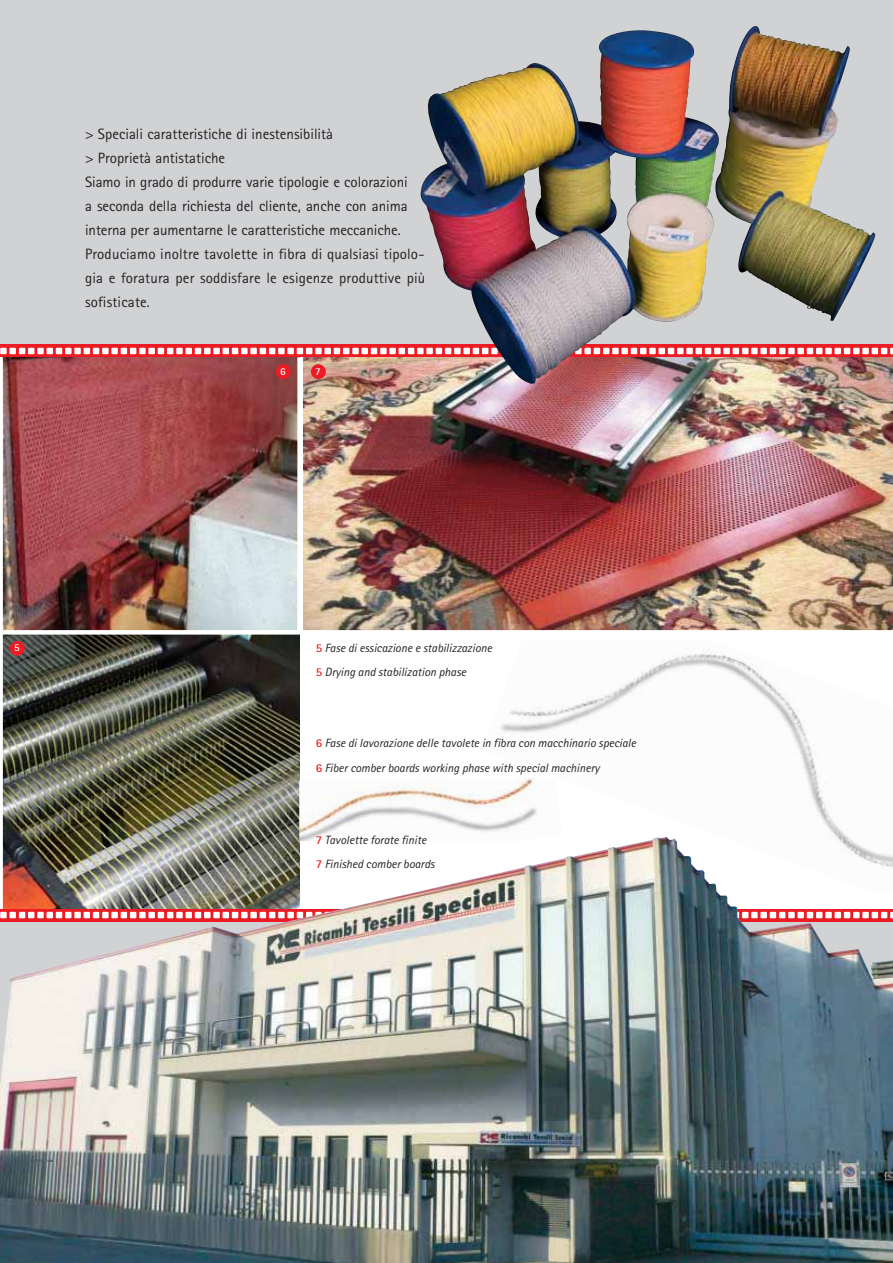
<style>
.page{position:relative;width:893px;height:1263px;background:#fff}
.page>*{position:absolute;margin:0;border:0;box-sizing:border-box;transform-origin:0 0}
.t1{font:15px/24px "Agfa Rotis Sans Serif";color:#231f20}
.t2{font:italic 12px/24.3px "Agfa Rotis Sans Serif";color:#231f20}
.t3{font:700 10.5px "Agfa Rotis Sans Serif";color:#fff}
.s1{font-weight:700;font-style:normal;color:#ed1c24}
</style>
<div class="page">
<img style="left:0;top:0;width:893px;height:344px">
<img style="left:303px;top:357px;width:590px;height:273px">
<img style="left:3px;top:357px;width:294px;height:273px">
<img style="left:3px;top:635px;width:296px;height:202px">
<div style="left:10px;top:641px;width:15px;height:15px;background:#ed1c24;border-radius:50%"></div>
<div style="left:276px;top:364px;width:15px;height:15px;background:#ed1c24;border-radius:50%"></div>
<div style="left:311px;top:364px;width:15px;height:15px;background:#ed1c24;border-radius:50%"></div>
<svg style="left:0;top:344px;width:536px;height:13px;fill:#ed1c24"></svg>
<div style="left:0;top:348px;width:7px;height:6px;background:#fff"></div>
<div style="left:9px;top:348px;width:7px;height:6px;background:#fff"></div>
<svg style="left:19px;top:348px;width:15px;height:6px"></svg>
<div style="left:37px;top:348px;width:7px;height:6px;background:#fff"></div>
<svg style="left:47px;top:348px;width:15px;height:6px"></svg>
<div style="left:65px;top:348px;width:7px;height:6px;background:#fff"></div>
<div style="left:74px;top:348px;width:7px;height:6px;background:#fff"></div>
<svg style="left:84px;top:348px;width:15px;height:6px"></svg>
<div style="left:102px;top:348px;width:7px;height:6px;background:#fff"></div>
<div style="left:111px;top:348px;width:7px;height:6px;background:#fff"></div>
<svg style="left:121px;top:348px;width:15px;height:6px"></svg>
<div style="left:139px;top:348px;width:7px;height:6px;background:#fff"></div>
<div style="left:148px;top:348px;width:7px;height:6px;background:#fff"></div>
<svg style="left:158px;top:348px;width:15px;height:6px"></svg>
<div style="left:176px;top:348px;width:7px;height:6px;background:#fff"></div>
<svg style="left:186px;top:348px;width:24px;height:6px"></svg>
<div style="left:213px;top:348px;width:7px;height:6px;background:#fff"></div>
<svg style="left:223px;top:348px;width:15px;height:6px"></svg>
<div style="left:241px;top:348px;width:7px;height:6px;background:#fff"></div>
<div style="left:250px;top:348px;width:7px;height:6px;background:#fff"></div>
<svg style="left:260px;top:348px;width:15px;height:6px"></svg>
<div style="left:278px;top:348px;width:7px;height:6px;background:#fff"></div>
<div style="left:287px;top:348px;width:7px;height:6px;background:#fff"></div>
<svg style="left:297px;top:348px;width:15px;height:6px"></svg>
<div style="left:315px;top:348px;width:7px;height:6px;background:#fff"></div>
<div style="left:324px;top:348px;width:7px;height:6px;background:#fff"></div>
<svg style="left:334px;top:348px;width:15px;height:6px"></svg>
<div style="left:352px;top:348px;width:7px;height:6px;background:#fff"></div>
<svg style="left:362px;top:348px;width:15px;height:6px"></svg>
<div style="left:380px;top:348px;width:7px;height:6px;background:#fff"></div>
<div style="left:389px;top:348px;width:7px;height:6px;background:#fff"></div>
<svg style="left:399px;top:348px;width:15px;height:6px"></svg>
<div style="left:417px;top:348px;width:7px;height:6px;background:#fff"></div>
<div style="left:426px;top:348px;width:7px;height:6px;background:#fff"></div>
<svg style="left:436px;top:348px;width:15px;height:6px"></svg>
<div style="left:454px;top:348px;width:7px;height:6px;background:#fff"></div>
<div style="left:463px;top:348px;width:7px;height:6px;background:#fff"></div>
<svg style="left:473px;top:348px;width:15px;height:6px"></svg>
<div style="left:491px;top:348px;width:7px;height:6px;background:#fff"></div>
<div style="left:500px;top:348px;width:7px;height:6px;background:#061937"></div>
<svg style="left:510px;top:348px;width:15px;height:6px"></svg>
<svg style="left:528px;top:348px;width:7px;height:6px"></svg>
<svg style="left:536px;top:344px;width:357px;height:13px;fill:#ed1c24"></svg>
<svg style="left:538px;top:348px;width:7px;height:6px"></svg>
<svg style="left:547px;top:348px;width:7px;height:6px"></svg>
<svg style="left:557px;top:348px;width:15px;height:6px"></svg>
<svg style="left:575px;top:348px;width:7px;height:6px"></svg>
<div style="left:584px;top:348px;width:7px;height:6px;background:#fff"></div>
<svg style="left:594px;top:348px;width:15px;height:6px"></svg>
<div style="left:612px;top:348px;width:7px;height:6px;background:#fff"></div>
<div style="left:621px;top:348px;width:7px;height:6px;background:#fff"></div>
<svg style="left:631px;top:348px;width:15px;height:6px"></svg>
<div style="left:649px;top:348px;width:7px;height:6px;background:#fff"></div>
<svg style="left:659px;top:348px;width:24px;height:6px"></svg>
<div style="left:686px;top:348px;width:7px;height:6px;background:#fff"></div>
<svg style="left:696px;top:348px;width:15px;height:6px"></svg>
<div style="left:714px;top:348px;width:7px;height:6px;background:#fff"></div>
<div style="left:723px;top:348px;width:7px;height:6px;background:#fff"></div>
<svg style="left:733px;top:348px;width:15px;height:6px"></svg>
<div style="left:751px;top:348px;width:7px;height:6px;background:#fff"></div>
<div style="left:760px;top:348px;width:7px;height:6px;background:#fff"></div>
<svg style="left:770px;top:348px;width:15px;height:6px"></svg>
<div style="left:788px;top:348px;width:7px;height:6px;background:#fff"></div>
<div style="left:797px;top:348px;width:7px;height:6px;background:#fff"></div>
<svg style="left:807px;top:348px;width:15px;height:6px"></svg>
<div style="left:825px;top:348px;width:7px;height:6px;background:#fff"></div>
<svg style="left:835px;top:348px;width:15px;height:6px"></svg>
<div style="left:853px;top:348px;width:7px;height:6px;background:#fff"></div>
<div style="left:862px;top:348px;width:7px;height:6px;background:#fff"></div>
<svg style="left:872px;top:348px;width:21px;height:6px"></svg>
<img style="left:715px;top:26px;width:160px;height:295px">
<img style="left:500px;top:649px;width:348px;height:188px">
<img style="left:0;top:837px;width:893px;height:426px">
<img style="left:299px;top:777px;width:263px;height:64px">
<p class="t1" style="left:85px;top:122px;width:342px">&gt; Speciali caratteristiche di inestensibilità<br>&gt; Proprietà antistatiche<br>Siamo in grado di produrre varie tipologie e colorazioni<br>a seconda della richiesta del cliente, anche con anima interna per aumentarne le caratteristiche meccaniche.<br>Produciamo inoltre tavolette in fibra di qualsiasi tipolo&shy;gia e foratura per soddisfare le esigenze produttive più sofisticate.</p>
<p class="t3" style="left:280px;top:364px;width:7px">6</p>
<p class="t3" style="left:315px;top:364px;width:7px">7</p>
<p class="t3" style="left:14px;top:641px;width:7px">5</p>
<p class="t2" style="left:316px;top:636px;width:178px"><span class="s1">5</span> Fase di essicazione e stabilizzazione<br><span class="s1">5</span> Drying and stabilization phase</p>
<p class="t2" style="left:316px;top:731px;width:322px"><span class="s1">6</span> Fase di lavorazione delle tavolete in fibra con macchinario speciale<br><span class="s1">6</span> Fiber comber boards working phase with special machinery</p>
<p class="t2" style="left:316px;top:828px;width:120px"><span class="s1">7</span> Tavolette forate finite<br><span class="s1">7</span> Finished comber boards</p>
</div>
